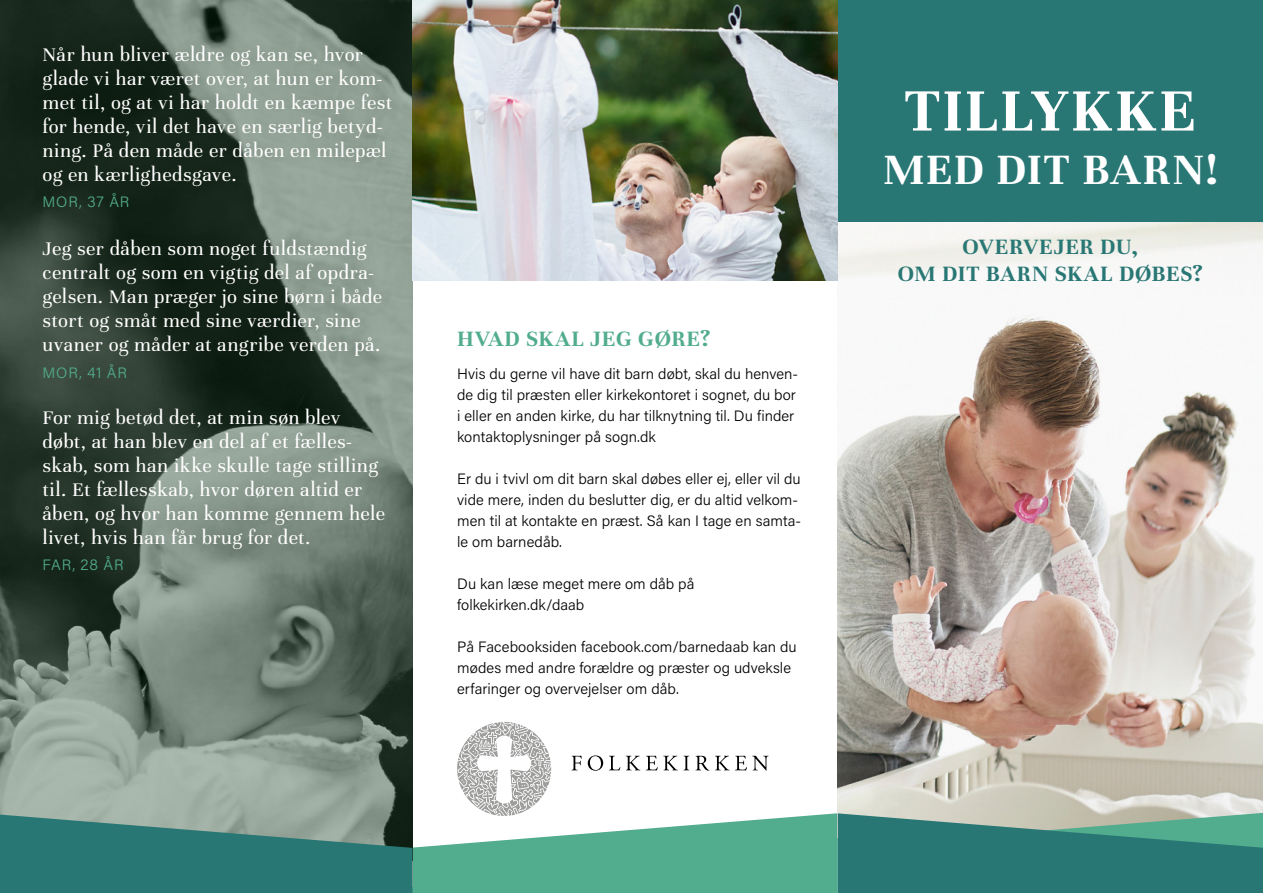
<style>
.page{position:relative;width:1263px;height:893px;background:#fff}
.page>*{position:absolute;margin:0;border:0;box-sizing:border-box;transform-origin:0 0}
.t1{font:700 65.55px "Unna";letter-spacing:.03em;color:#fff}
.t2{font:700 47.25px "Unna";letter-spacing:.035em;color:#fff}
.t3{font:700 24px/27px "Unna";letter-spacing:.03em;color:#297774;text-align:center}
.t4{font:700 24px "Unna";letter-spacing:.035em;color:#52ac8e}
.t5{font:21px/24px "Unna";letter-spacing:.015em;color:#fff}
.t6{font:300 15px/21px "Acumin Pro";letter-spacing:.005em;color:#000}
.t7{font:300 15px "Acumin Pro";letter-spacing:.055em;color:#52ac8e}
</style>
<div class="page">
<img style="left:0;top:0;width:412px;height:722px">
<img style="left:838px;top:221px;width:425px;height:501px">
<div style="left:838px;top:0;width:425px;height:221px;background:#297774"></div>
<img style="left:412px;top:0;width:426px;height:281px">
<div style="left:28px;top:31px;width:377px;height:192px;background:#000;opacity:.25"></div>
<div style="left:28px;top:226px;width:368px;height:167px;background:#000;opacity:.25"></div>
<div style="left:28px;top:395px;width:371px;height:191px;background:#000;opacity:.25"></div>
<svg style="left:0;top:722px;width:1263px;height:171px"></svg>
<p class="t5" style="left:43px;top:43px;width:351px">Når hun bliver ældre og kan se, hvor glade vi har været over, at hun er kom&shy;met til, og at vi har holdt en kæmpe fest for hende, vil det have en særlig betyd&shy;ning. På den måde er dåben en milepæl og en kærlighedsgave.</p>
<p class="t7" style="left:43px;top:192px;width:88px">MOR, 37 ÅR</p>
<p class="t5" style="left:43px;top:237px;width:341px">Jeg ser dåben som noget fuldstændig centralt og som en vigtig del af opdra&shy;gelsen. Man præger jo sine børn i både stort og småt med sine værdier, sine uvaner og måder at angribe verden på.</p>
<p class="t7" style="left:43px;top:362px;width:86px">MOR, 41 ÅR</p>
<p class="t5" style="left:43px;top:406px;width:344px">For mig betød det, at min søn blev døbt, at han blev en del af et fælles&shy;skab, som han ikke skulle tage stilling til. Et fællesskab, hvor døren altid er åben, og hvor han komme gennem hele livet, hvis han får brug for det.</p>
<p class="t7" style="left:43px;top:555px;width:83px">FAR, 28 ÅR</p>
<p class="t4" style="left:457px;top:324px;width:255px">HVAD SKAL JEG GØRE?</p>
<p class="t6" style="left:457px;top:362px;width:343px">Hvis du gerne vil have dit barn døbt, skal du henven&shy;de dig til præsten eller kirkekontoret i sognet, du bor i eller en anden kirke, du har tilknytning til. Du finder kontaktoplysninger på sogn.dk</p>
<p class="t6" style="left:457px;top:467px;width:346px">Er du i tvivl om dit barn skal døbes eller ej, eller vil du vide mere, inden du beslutter dig, er du altid velkom&shy;men til at kontakte en præst. Så kan I tage en samta&shy;le om barnedåb.</p>
<p class="t6" style="left:457px;top:572px;width:239px">Du kan læse meget mere om dåb på folkekirken.dk/daab</p>
<p class="t6" style="left:457px;top:635px;width:341px">På Facebooksiden facebook.com/barnedaab kan du mødes med andre forældre og præster og udveksle erfaringer og overvejelser om dåb.</p>
<h1 class="t1" style="left:904px;top:73px;width:293px">TILLYKKE</h1>
<h2 class="t2" style="left:883px;top:142px;width:336px">MED DIT BARN!</h2>
<p class="t3" style="left:898px;top:233px;width:306px">OVERVEJER DU,<br>OM DIT BARN SKAL DØBES?</p>
</div>
